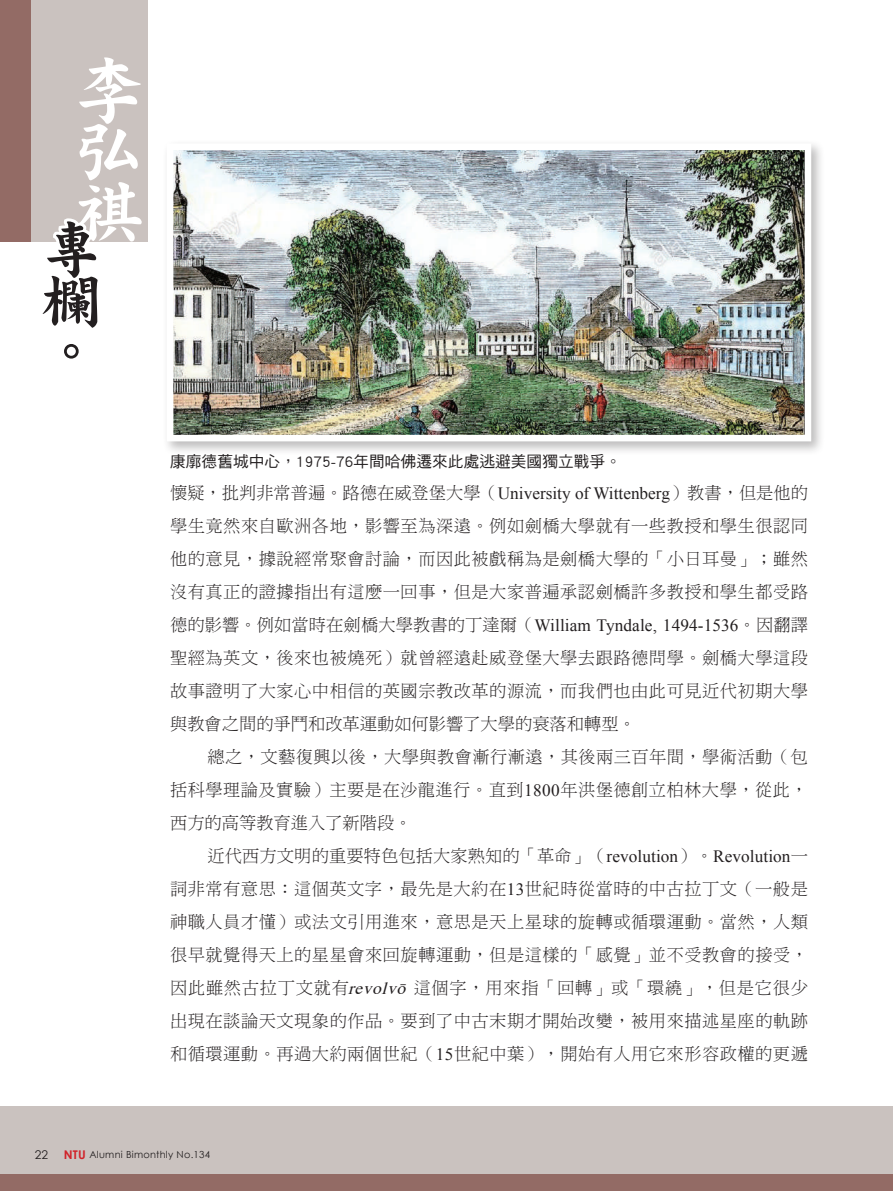
<style>
.page{position:relative;width:893px;height:1191px;background:#fff}
.page>*{position:absolute;margin:0;border:0;box-sizing:border-box;transform-origin:0 0}
.t1{font:72px/61.2px "DF Kai Shu Std W9";color:#fff;text-align:justify}
.t2{font:60px/51px "DF Kai Shu Std W9";color:#231f20;text-align:justify}
.t3{font:17.25px/33px "DF Ming Std W3";letter-spacing:.025em;color:#231f20;text-align:justify}
.t4{font:15.75px "DF Hei Std W5";color:#231f20}
.t5{font:12px "Century Gothic";color:#231f20}
.t6{font:9.75px "Century Gothic";letter-spacing:.025em;color:#231f20}
.s1{font-family:"Times New Roman"}
.s2{font-family:"Times";font-style:italic}
.s3{font-weight:700;font-size:12px;color:#d1232a}
</style>
<div class="page">
<div style="left:0;top:1106px;width:893px;height:83px;background:#cac2bf"></div>
<div style="left:0;top:1174px;width:893px;height:17px;background:#936b65"></div>
<div style="left:0;top:0;width:147px;height:241px;background:#cac2bf"></div>
<svg style="left:30px;top:218px;width:92px;height:24px"></svg>
<div style="left:0;top:0;width:31px;height:241px;background:#936b65"></div>
<div style="left:163px;top:139px;width:662px;height:316px;background:#231f20;opacity:.3"></div>
<img style="left:175px;top:151px;width:628px;height:282px">
<div style="left:167px;top:143px;width:644px;height:298px;border:7px solid #fff"></div>
<h1 class="t1" style="left:73px;top:58px;width:71px">李弘祺</h1>
<h2 class="t2" style="left:41px;top:223px;width:58px">專欄。</h2>
<p class="t4" style="left:170px;top:453px;width:452px">康廓德舊城中心，1975-76年間哈佛遷來此處逃避美國獨立戰爭。</p>
<p class="t3" style="left:170px;top:476px;width:639px">懷疑，批判非常普遍。路德在威登堡大學（<span class="s1">University of Wittenberg</span>）教書，但是他的學生竟然來自歐洲各地，影響至為深遠。例如劍橋大學就有一些教授和學生很認同他的意見，據說經常聚會討論，而因此被戲稱為是劍橋大學的「小日耳曼」；雖然沒有真正的證據指出有這麼一回事，但是大家普遍承認劍橋許多教授和學生都受路德的影響。例如當時在劍橋大學教書的丁達爾（<span class="s1">William Tyndale, 1494-1536</span>。因翻譯聖經為英文，後來也被燒死）就曾經遠赴威登堡大學去跟路德問學。劍橋大學這段故事證明了大家心中相信的英國宗教改革的源流，而我們也由此可見近代初期大學與教會之間的爭鬥和改革運動如何影響了大學的衰落和轉型。</p>
<p class="t3" style="left:170px;top:740px;width:639px;text-indent:38px">總之，文藝復興以後，大學與教會漸行漸遠，其後兩三百年間，學術活動（包括科學理論及實驗）主要是在沙龍進行。直到<span class="s1">1800</span>年洪堡德創立柏林大學，從此，西方的高等教育進入了新階段。</p>
<p class="t3" style="left:170px;top:839px;width:639px;text-indent:38px">近代西方文明的重要特色包括大家熟知的「革命」（<span class="s1">revolution</span>）。<span class="s1">Revolution</span>一詞非常有意思：這個英文字，最先是大約在<span class="s1">13</span>世紀時從當時的中古拉丁文（一般是神職人員才懂）或法文引用進來，意思是天上星球的旋轉或循環運動。當然，人類很早就覺得天上的星星會來回旋轉運動，但是這樣的「感覺」並不受教會的接受，因此雖然古拉丁文就有<span class="s2">revolvō</span>這個字，用來指「回轉」或「環繞」，但是它很少出現在談論天文現象的作品。要到了中古末期才開始改變，被用來描述星座的軌跡和循環運動。再過大約兩個世紀（<span class="s1">15</span>世紀中葉），開始有人用它來形容政權的更遞</p>
<p class="t5" style="left:35px;top:1147px;width:15px">22</p>
<p class="t6" style="left:64px;top:1148px;width:148px"><span class="s3">NTU</span> Alumni Bimonthly No.134</p>
</div>
